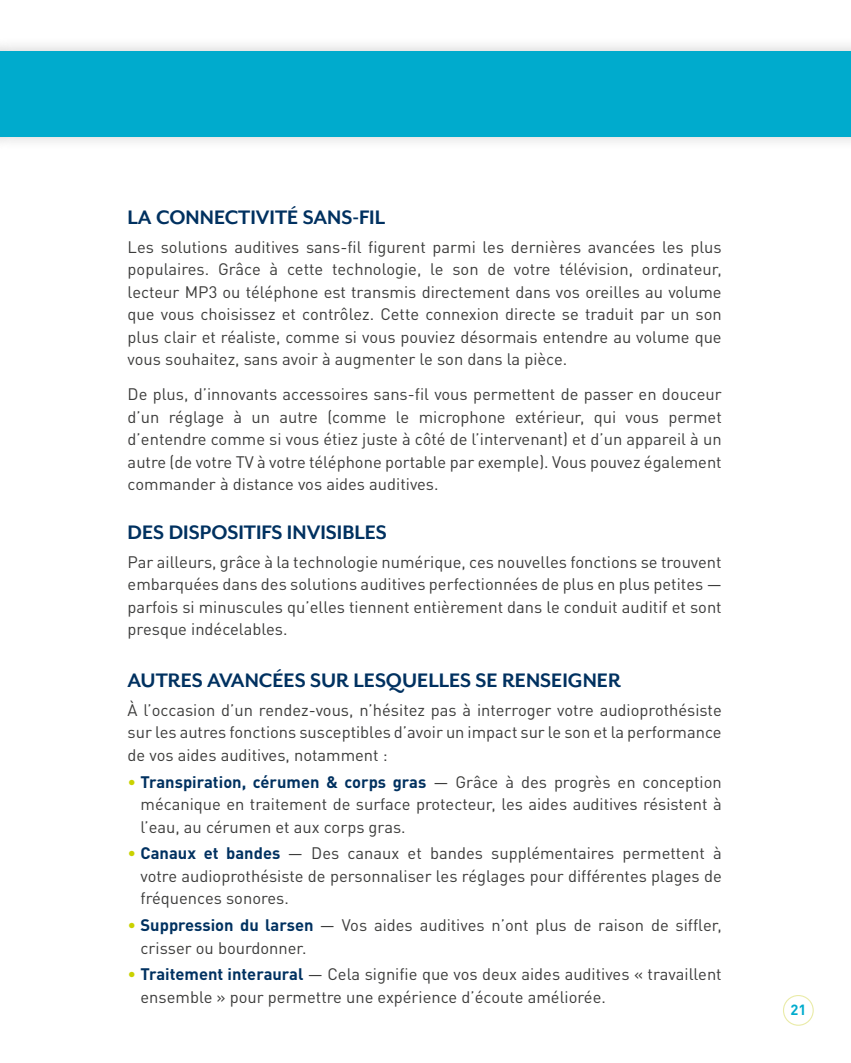
<style>
.page{position:relative;width:851px;height:1063px;background:#fff}
.page>*{position:absolute;margin:0;border:0;box-sizing:border-box;transform-origin:0 0}
.t1{font:700 22.5px "Mr Eaves XL San OT";color:#003160}
.t2{font:16.5px/22.5px "DINOT";color:#3c3c3b;text-align:justify}
.t3{font:700 14.7px "DINOT";color:#00abcd}
.s1{color:#cad200}
.s2{font-weight:700;color:#003160}
</style>
<div class="page">
<div style="left:782px;top:995px;width:31px;height:31px;border:1px solid #e1e382;border-radius:50%"></div>
<div style="left:0;top:36px;width:850px;height:115px;background:#000;opacity:.2"></div>
<div style="left:0;top:51px;width:850px;height:85px;background:#00abcd"></div>
<h1 class="t1" style="left:128px;top:205px;width:259px">LA CONNECTIVITÉ SANS-FIL</h1>
<p class="t2" style="left:128px;top:235px;width:595px">Les solutions auditives sans-fil figurent parmi les dernières avancées les plus populaires. Grâce à cette technologie, le son de votre télévision, ordinateur, lecteur MP3 ou téléphone est transmis directement dans vos oreilles au volume que vous choisissez et contrôlez. Cette connexion directe se traduit par un son plus clair et réaliste, comme si vous pouviez désormais entendre au volume que vous souhaitez, sans avoir à augmenter le son dans la pièce.</p>
<p class="t2" style="left:128px;top:383px;width:595px">De plus, d’innovants accessoires sans-fil vous permettent de passer en douceur d’un réglage à un autre (comme le microphone extérieur, qui vous permet d’entendre comme si vous étiez juste à côté de l’intervenant) et d’un appareil à un autre (de votre TV à votre téléphone portable par exemple). Vous pouvez également commander à distance vos aides auditives.</p>
<h1 class="t1" style="left:128px;top:520px;width:260px">DES DISPOSITIFS INVISIBLES</h1>
<p class="t2" style="left:128px;top:550px;width:595px">Par ailleurs, grâce à la technologie numérique, ces nouvelles fonctions se trouvent embarquées dans des solutions auditives perfectionnées de plus en plus petites — parfois si minuscules qu’elles tiennent entièrement dans le conduit auditif et sont presque indécelables.</p>
<h1 class="t1" style="left:128px;top:668px;width:494px">AUTRES AVANCÉES SUR LESQUELLES SE RENSEIGNER</h1>
<p class="t2" style="left:128px;top:698px;width:595px">À l’occasion d’un rendez-vous, n’hésitez pas à interroger votre audioprothésiste sur les autres fonctions susceptibles d’avoir un impact sur le son et la performance de vos aides auditives, notamment :</p>
<p class="t2" style="left:140px;top:770px;width:582px;text-indent:-13px"><span class="s1">•</span> <span class="s2">Transpiration, cérumen &amp; corps gras</span> — Grâce à des progrès en conception mécanique en traitement de surface protecteur, les aides auditives résistent à l’eau, au cérumen et aux corps gras.</p>
<p class="t2" style="left:140px;top:842px;width:582px;text-indent:-13px"><span class="s1">•</span> <span class="s2">Canaux et bandes</span> — Des canaux et bandes supplémentaires permettent à votre audioprothésiste de personnaliser les réglages pour différentes plages de fréquences sonores.</p>
<p class="t2" style="left:140px;top:914px;width:582px;text-indent:-13px"><span class="s1">•</span> <span class="s2">Suppression du larsen</span> — Vos aides auditives n’ont plus de raison de siffler, crisser ou bourdonner.</p>
<p class="t2" style="left:140px;top:963px;width:582px;text-indent:-13px"><span class="s1">•</span> <span class="s2">Traitement interaural</span> — Cela signifie que vos deux aides auditives « travaillent ensemble » pour permettre une expérience d’écoute améliorée.</p>
<p class="t3" style="left:790px;top:1000px;width:17px">21</p>
</div>
